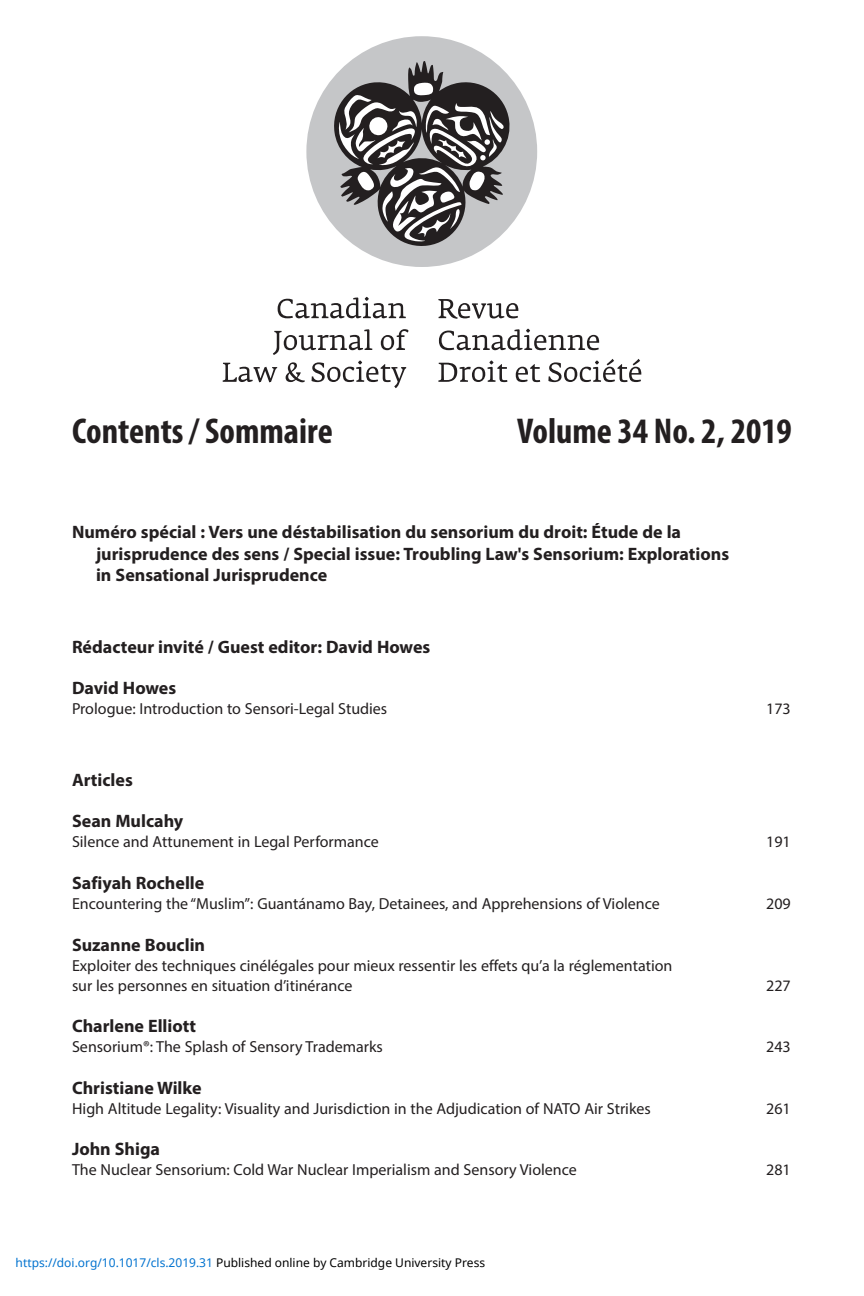
<style>
.page{position:relative;width:864px;height:1296px;background:#fff}
.page>*{position:absolute;margin:0;border:0;box-sizing:border-box;transform-origin:0 0}
.t1{font:700 condensed 36px "Myriad Pro";color:#231f20}
.t2{font:700 18px/21.6px "Myriad Pro";color:#231f20}
.t3{font:16px/20px "Myriad Pro";color:#231f20}
.t4{font:12px "Noto Sans";color:#000}
.s1{color:#0172cf}
</style>
<div class="page">
<div style="left:306px;top:36px;width:231px;height:231px;background:#c5c6c8;border-radius:50%"></div>
<svg style="left:331px;top:61px;width:181px;height:188px"></svg>
<svg style="left:278px;top:297px;width:128px;height:21px"></svg>
<svg style="left:223px;top:329px;width:185px;height:59px"></svg>
<svg style="left:438px;top:299px;width:80px;height:20px"></svg>
<svg style="left:439px;top:329px;width:160px;height:21px"></svg>
<svg style="left:438px;top:360px;width:69px;height:22px"></svg>
<svg style="left:516px;top:364px;width:24px;height:18px"></svg>
<svg style="left:548px;top:359px;width:93px;height:23px"></svg>
<p class="t1" style="left:72px;top:419px;width:262px">Contents / Sommaire</p>
<p class="t1" style="left:517px;top:419px;width:276px">Volume 34 No. 2, 2019</p>
<p class="t2" style="left:96px;top:523px;width:635px;text-indent:-24px">Numéro spécial : Vers une déstabilisation du sensorium du droit: Étude de la jurisprudence des sens / Special issue: Troubling Law's Sensorium: Explorations in Sensational Jurisprudence</p>
<p class="t2" style="left:72px;top:637px;width:360px">Rédacteur invité / Guest editor: David Howes</p>
<p class="t2" style="left:72px;top:679px;width:106px">David Howes</p>
<p class="t3" style="left:72px;top:700px;width:317px">Prologue: Introduction to Sensori-Legal Studies</p>
<p class="t3" style="left:766px;top:700px;width:26px">173</p>
<p class="t2" style="left:72px;top:771px;width:62px">Articles</p>
<p class="t2" style="left:72px;top:812px;width:113px">Sean Mulcahy</p>
<p class="t3" style="left:72px;top:833px;width:308px">Silence and Attunement in Legal Performance</p>
<p class="t3" style="left:766px;top:833px;width:26px">191</p>
<p class="t2" style="left:72px;top:874px;width:134px">Safiyah Rochelle</p>
<p class="t3" style="left:72px;top:895px;width:589px">Encountering the “Muslim”: Guantánamo Bay, Detainees, and Apprehensions of Violence</p>
<p class="t3" style="left:766px;top:895px;width:26px">209</p>
<p class="t2" style="left:72px;top:935px;width:135px">Suzanne Bouclin</p>
<p class="t3" style="left:72px;top:957px;width:602px">Exploiter des techniques cinélégales pour mieux ressentir les effets qu’a la réglementation sur les personnes en situation d’itinérance</p>
<p class="t3" style="left:766px;top:977px;width:26px">227</p>
<p class="t2" style="left:72px;top:1017px;width:126px">Charlene Elliott</p>
<p class="t3" style="left:72px;top:1038px;width:312px">Sensorium®: The Splash of Sensory Trademarks</p>
<p class="t3" style="left:766px;top:1038px;width:26px">243</p>
<p class="t2" style="left:72px;top:1079px;width:131px">Christiane Wilke</p>
<p class="t3" style="left:72px;top:1100px;width:580px">High Altitude Legality: Visuality and Jurisdiction in the Adjudication of NATO Air Strikes</p>
<p class="t3" style="left:766px;top:1100px;width:26px">261</p>
<p class="t2" style="left:72px;top:1140px;width:90px">John Shiga</p>
<p class="t3" style="left:72px;top:1161px;width:506px">The Nuclear Sensorium: Cold War Nuclear Imperialism and Sensory Violence</p>
<p class="t3" style="left:766px;top:1161px;width:26px">281</p>
<p class="t4" style="left:16px;top:1255px;width:471px"><span class="s1">https://doi.org/10.1017/cls.2019.31</span> Published online by Cambridge University Press</p>
</div>
